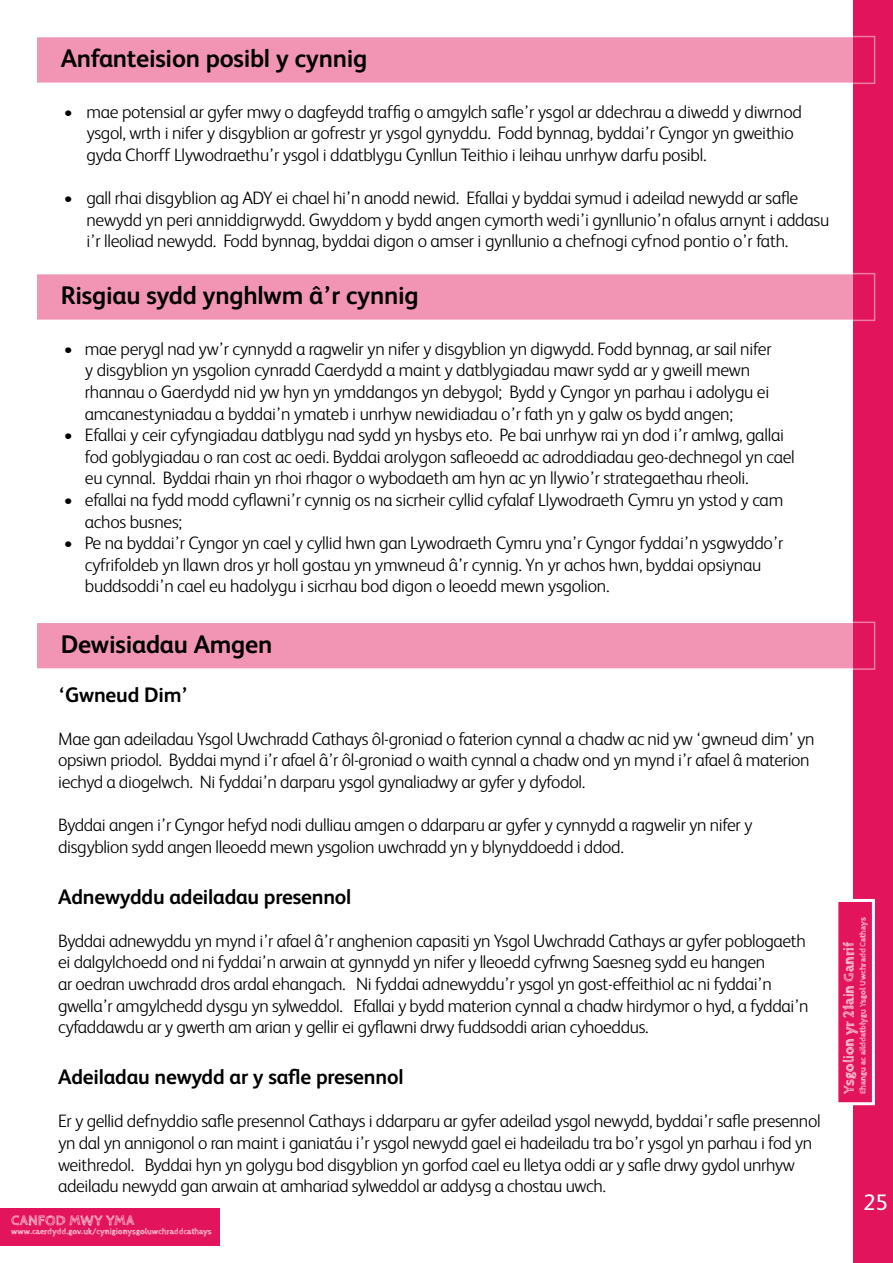
<style>
.page{position:relative;width:893px;height:1263px;background:#fff}
.page>*{position:absolute;margin:0;border:0;box-sizing:border-box;transform-origin:0 0}
.t1{font:700 25.5px "FS Albert";letter-spacing:-.01em;color:#000}
.t2{font:22.5px "FS Albert";color:#fff}
.t3{font:700 21px "FS Albert";letter-spacing:-.01em;color:#000}
.t4{font:300 18px/21.6px "FS Albert";letter-spacing:-.02em;color:#000}
.t5{font:700 14.85px "Cabin Sketch";color:#fff}
.t6{font:700 8.4px "Cabin Sketch";color:#fff}
</style>
<div class="page">
<div style="left:0;top:1208px;width:220px;height:38px;background:#e2145b"></div>
<div style="left:853px;top:0;width:40px;height:1263px;background:#e2145b"></div>
<div style="left:36px;top:36px;width:839px;height:48px;background:#f295b5;border:2px solid #fff"></div>
<div style="left:36px;top:273px;width:839px;height:48px;background:#f295b5;border:2px solid #fff"></div>
<div style="left:36px;top:621px;width:839px;height:49px;background:#f295b5;border:2px solid #fff"></div>
<div style="left:835px;top:899px;width:40px;height:206px;background:#e2145b;border:3px solid #fff"></div>
<h1 class="t1" style="left:61px;top:41px;width:308px">Anfanteision posibl y cynnig</h1>
<p class="t4" style="left:86px;top:100px;width:717px;text-indent:-22px">• mae potensial ar gyfer mwy o dagfeydd traffig o amgylch safle’r ysgol ar ddechrau a diwedd y diwrnod ysgol, wrth i nifer y disgyblion ar gofrestr yr ysgol gynyddu. Fodd bynnag, byddai’r Cyngor yn gweithio gyda Chorff Llywodraethu’r ysgol i ddatblygu Cynllun Teithio i leihau unrhyw darfu posibl.</p>
<p class="t4" style="left:86px;top:186px;width:744px;text-indent:-22px">• gall rhai disgyblion ag ADY ei chael hi’n anodd newid. Efallai y byddai symud i adeilad newydd ar safle newydd yn peri anniddigrwydd. Gwyddom y bydd angen cymorth wedi’i gynllunio’n ofalus arnynt i addasu i’r lleoliad newydd. Fodd bynnag, byddai digon o amser i gynllunio a chefnogi cyfnod pontio o’r fath.</p>
<h1 class="t1" style="left:61px;top:278px;width:360px">Risgiau sydd ynghlwm â’r cynnig</h1>
<p class="t4" style="left:85px;top:337px;width:688px;text-indent:-21px">• mae perygl nad yw’r cynnydd a ragwelir yn nifer y disgyblion yn digwydd. Fodd bynnag, ar sail nifer y disgyblion yn ysgolion cynradd Caerdydd a maint y datblygiadau mawr sydd ar y gweill mewn rhannau o Gaerdydd nid yw hyn yn ymddangos yn debygol; Bydd y Cyngor yn parhau i adolygu ei amcanestyniadau a byddai’n ymateb i unrhyw newidiadau o’r fath yn y galw os bydd angen;</p>
<p class="t4" style="left:85px;top:423px;width:711px;text-indent:-21px">• Efallai y ceir cyfyngiadau datblygu nad sydd yn hysbys eto. Pe bai unrhyw rai yn dod i’r amlwg, gallai fod goblygiadau o ran cost ac oedi. Byddai arolygon safleoedd ac adroddiadau geo-dechnegol yn cael eu cynnal. Byddai rhain yn rhoi rhagor o wybodaeth am hyn ac yn llywio’r strategaethau rheoli.</p>
<p class="t4" style="left:85px;top:488px;width:700px;text-indent:-21px">• efallai na fydd modd cyflawni’r cynnig os na sicrheir cyllid cyfalaf Llywodraeth Cymru yn ystod y cam achos busnes;</p>
<p class="t4" style="left:85px;top:531px;width:700px;text-indent:-21px">• Pe na byddai’r Cyngor yn cael y cyllid hwn gan Lywodraeth Cymru yna’r Cyngor fyddai’n ysgwyddo’r cyfrifoldeb yn llawn dros yr holl gostau yn ymwneud â’r cynnig. Yn yr achos hwn, byddai opsiynau buddsoddi’n cael eu hadolygu i sicrhau bod digon o leoedd mewn ysgolion.</p>
<h1 class="t1" style="left:61px;top:626px;width:213px">Dewisiadau Amgen</h1>
<p class="t3" style="left:58px;top:680px;width:132px">‘Gwneud Dim’</p>
<p class="t4" style="left:58px;top:727px;width:758px">Mae gan adeiladau Ysgol Uwchradd Cathays ôl-groniad o faterion cynnal a chadw ac nid yw ‘gwneud dim’ yn opsiwn priodol. Byddai mynd i’r afael â’r ôl-groniad o waith cynnal a chadw ond yn mynd i’r afael â materion iechyd a diogelwch. Ni fyddai’n darparu ysgol gynaliadwy ar gyfer y dyfodol.</p>
<p class="t4" style="left:58px;top:813px;width:696px">Byddai angen i’r Cyngor hefyd nodi dulliau amgen o ddarparu ar gyfer y cynnydd a ragwelir yn nifer y disgyblion sydd angen lleoedd mewn ysgolion uwchradd yn y blynyddoedd i ddod.</p>
<p class="t3" style="left:58px;top:882px;width:295px">Adnewyddu adeiladau presennol</p>
<p class="t4" style="left:58px;top:929px;width:752px">Byddai adnewyddu yn mynd i’r afael â’r anghenion capasiti yn Ysgol Uwchradd Cathays ar gyfer poblogaeth ei dalgylchoedd ond ni fyddai’n arwain at gynnydd yn nifer y lleoedd cyfrwng Saesneg sydd eu hangen<br>ar oedran uwchradd dros ardal ehangach. Ni fyddai adnewyddu’r ysgol yn gost-effeithiol ac ni fyddai’n gwella’r amgylchedd dysgu yn sylweddol. Efallai y bydd materion cynnal a chadw hirdymor o hyd, a fyddai’n cyfaddawdu ar y gwerth am arian y gellir ei gyflawni drwy fuddsoddi arian cyhoeddus.</p>
<p class="t3" style="left:58px;top:1063px;width:347px">Adeiladau newydd ar y safle presennol</p>
<p class="t4" style="left:58px;top:1110px;width:764px">Er y gellid defnyddio safle presennol Cathays i ddarparu ar gyfer adeilad ysgol newydd, byddai’r safle presennol yn dal yn annigonol o ran maint i ganiatáu i’r ysgol newydd gael ei hadeiladu tra bo’r ysgol yn parhau i fod yn weithredol. Byddai hyn yn golygu bod disgyblion yn gorfod cael eu lletya oddi ar y safle drwy gydol unrhyw adeiladu newydd gan arwain at amhariad sylweddol ar addysg a chostau uwch.</p>
<p class="t5" style="left:11px;top:1212px;width:125px">CANFOD MWY YMA</p>
<p class="t6" style="left:11px;top:1227px;width:202px">www.caerdydd.gov.uk/cynigionysgoluwchraddcathays</p>
<p class="t6" style="left:858px;top:1094px;width:178px;rotate:-90deg">Ehangu ac ailddatblygu Ysgol Uwchradd Cathays</p>
<p class="t5" style="left:840px;top:1094px;width:153px;rotate:-90deg">Ysgolion yr 21ain Ganrif</p>
<p class="t2" style="left:863px;top:1187px;width:26px">25</p>
</div>
